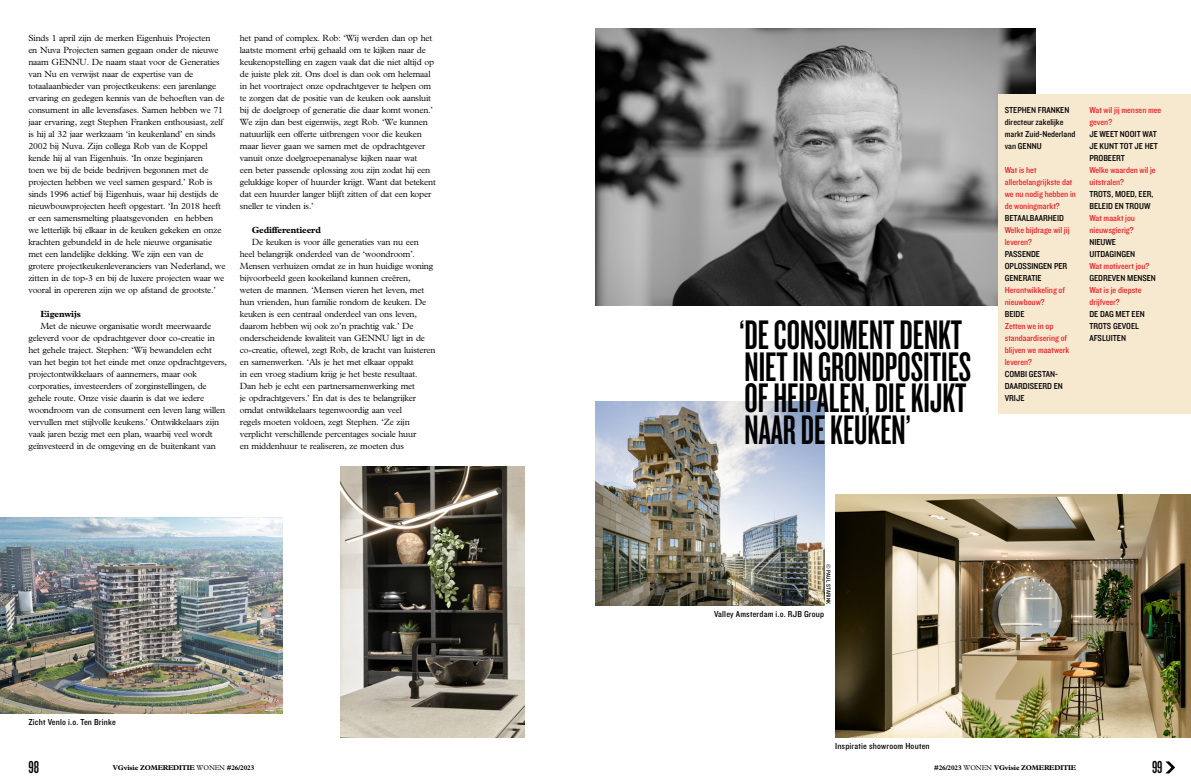
<style>
.page{position:relative;width:1191px;height:780px;background:#fff}
.page>*{position:absolute;margin:0;border:0;box-sizing:border-box;transform-origin:0 0}
.t1{font:42.9px/31.4px "Knockout HTF47 Bantamweight";color:#000}
.t2{font:18px "Knockout HTF47 Bantamweight";color:#000}
.t3{font:300 9px/12px "M Plantin";letter-spacing:-.02em;color:#000}
.t4{font:9px/12px "Knockout HTF30 Junior Welterwt";color:#ed1d24}
.t5{font:9px/12px "Knockout HTF30 Junior Welterwt";color:#000}
.t6{font:9px "Knockout HTF30 Junior Welterwt";letter-spacing:.02em;color:#000}
.t7{font:700 9px "M Plantin";letter-spacing:-.02em;color:#000}
.t8{font:700 7px "M Plantin";letter-spacing:-.02em;color:#000}
.t9{font:6px "Knockout HTF30 Junior Welterwt";color:#000}
.s1{font-weight:300}
</style>
<div class="page">
<img style="left:595px;top:401px;width:229px;height:204px">
<svg style="left:1165px;top:761px;width:10px;height:12px"></svg>
<img style="left:595px;top:28px;width:440px;height:277px">
<img style="left:0;top:517px;width:282px;height:196px">
<div style="left:998px;top:94px;width:193px;height:319px;background:#f7e9d0"></div>
<img style="left:835px;top:494px;width:356px;height:243px">
<img style="left:341px;top:467px;width:183px;height:270px">
<p class="t3" style="left:28px;top:32px;width:192px">Sinds 1 april zijn de merken Eigenhuis Projecten en Nuva Projecten samen gegaan onder de nieuwe naam Genn</p>
<p class="t3" style="left:28px;top:56px;width:199px;text-indent:51px">u. De naam staat voor de Generaties van Nu en verwijst naar de expertise van de totaalaanbieder van projectkeukens: een jarenlange ervaring en gedegen kennis van de behoeften van de consument in alle levensfases. Samen hebben we 71 jaar ervaring, zegt Stephen Franken enthousiast, zelf is hij al 32 jaar werkzaam ‘in keukenland’ en sinds 2002 bij Nuva. Zijn collega Rob van de Koppel kende hij al van Eigenhuis. ‘In onze beginjaren<br>toen we bij de beide bedrijven begonnen met de projecten hebben we veel samen gespard.’ Rob is sinds 1996 actief bij Eigenhuis, waar hij destijds de nieuwbouwprojecten heeft opgestart. ‘In 2018 heeft er een samensmelting plaatsgevonden en hebben we letterlijk bij elkaar in de keuken gekeken en onze krachten gebundeld in de hele nieuwe organisatie met een landelijke dekking. We zijn een van de grotere projectkeukenleveranciers van Nederland, we zitten in de top-3 en bij de luxere projecten waar we vooral in opereren zijn we op afstand de grootste.’</p>
<p class="t7" style="left:40px;top:309px;width:42px">Eigenwijs</p>
<p class="t3" style="left:28px;top:320px;width:200px;text-indent:12px">Met de nieuwe organisatie wordt meerwaarde geleverd voor de opdrachtgever door co-creatie in het gehele traject. Stephen: ‘Wij bewandelen echt van het begin tot het einde met onze opdrachtgevers, projectontwikkelaars of aannemers, maar ook corporaties, investeerders of zorginstellingen, de gehele route. Onze visie daarin is dat we iedere woondroom van de consument een leven lang willen vervullen met stijlvolle keukens.’ Ontwikkelaars zijn vaak jaren bezig met een plan, waarbij veel wordt geïnvesteerd in de omgeving en de buitenkant van</p>
<p class="t3" style="left:240px;top:32px;width:197px">het pand of complex. Rob: ‘Wij werden dan op het laatste moment erbij gehaald om te kijken naar de keukenopstelling en zagen vaak dat die niet altijd op de juiste plek zit. Ons doel is dan ook om helemaal in het voortraject onze opdrachtgever te helpen om te zorgen dat de positie van de keuken ook aansluit bij de doelgroep of generatie die daar komt wonen.’ We zijn dan best eigenwijs, zegt Rob. ‘We kunnen natuurlijk een offerte uitbrengen voor die keuken maar liever gaan we samen met de opdrachtgever vanuit onze doelgroepenanalyse kijken naar wat<br>een beter passende oplossing zou zijn zodat hij een gelukkige koper of huurder krijgt. Want dat betekent dat een huurder langer blijft zitten of dat een koper sneller te vinden is.’</p>
<p class="t7" style="left:252px;top:225px;width:71px">Gedifferentieerd</p>
<p class="t3" style="left:240px;top:236px;width:195px;text-indent:12px">De keuken is voor álle generaties van nu een heel belangrijk onderdeel van de ‘woondroom’.<br>Mensen verhuizen omdat ze in hun huidige woning bijvoorbeeld geen kookeiland kunnen creëren, weten de mannen. ‘Mensen vieren het leven, met hun vrienden, hun familie rondom de keuken. De keuken is een centraal onderdeel van ons leven, daarom hebben wij ook zo’n prachtig vak.’ De onderscheidende kwaliteit van Genn</p>
<p class="t3" style="left:240px;top:332px;width:197px;text-indent:142px">u ligt in de co-creatie, oftewel, zegt Rob, de kracht van luisteren en samenwerken. ‘Als je het met elkaar oppakt<br>in een vroeg stadium krijg je het beste resultaat.<br>Dan heb je echt een partnersamenwerking met<br>je opdrachtgevers.’ En dat is des te belangrijker omdat ontwikkelaars tegenwoordig aan veel<br>regels moeten voldoen, zegt Stephen. ‘Ze zijn verplicht verschillende percentages sociale huur<br>en middenhuur te realiseren, ze moeten dus</p>
<h1 class="t1" style="left:739px;top:320px;width:233px">‘ DE CONSUMENT DENKT<br>NIET IN GRONDPOSITIES<br>OF HEIPALEN, DIE KIJKT<br>NAAR DE KEUKEN’</h1>
<p class="t5" style="left:1004px;top:104px;width:72px">Stephen Franken directeur zakelijke markt Zuid-Nederland van Gennu</p>
<p class="t4" style="left:1004px;top:164px;width:73px">Wat is het allerbelangrijkste dat we nu nodig hebben in de woningmarkt?</p>
<p class="t5" style="left:1004px;top:212px;width:10px">BETAAL</p>
<p class="t5" style="left:1030px;top:212px;width:36px">BAARHEID</p>
<p class="t4" style="left:1004px;top:224px;width:66px">Welke bijdrage wil jij leveren?</p>
<p class="t5" style="left:1004px;top:248px;width:64px">PASSENDE<br>OPLOSSINGEN PER<br>GENERATIE</p>
<p class="t4" style="left:1004px;top:284px;width:62px">Herontwikkeling of nieuwbouw?</p>
<p class="t5" style="left:1004px;top:308px;width:20px">BEIDE</p>
<p class="t4" style="left:1004px;top:320px;width:66px">Zetten we in op standaardisering of blijven we maatwerk leveren?</p>
<p class="t5" style="left:1004px;top:368px;width:60px">COMBI GESTAN-<br>DAARDISEERD EN<br>VRIJE</p>
<p class="t4" style="left:1089px;top:104px;width:73px">Wat wil jij mensen mee geven?</p>
<p class="t5" style="left:1089px;top:128px;width:65px">JE WEET NOOIT WAT<br>JE KUNT TOT JE HET<br>PROBEERT</p>
<p class="t4" style="left:1089px;top:164px;width:68px">Welke waarden wil je uitstralen?</p>
<p class="t5" style="left:1089px;top:188px;width:66px">TROTS, MOED, EER,<br>BELEID EN TROUW</p>
<p class="t4" style="left:1089px;top:212px;width:47px">Wat maakt jou nieuwsgierig?</p>
<p class="t5" style="left:1089px;top:236px;width:47px">NIEUWE<br>UITDAGINGEN</p>
<p class="t4" style="left:1089px;top:260px;width:62px">Wat motiveert jou?</p>
<p class="t5" style="left:1089px;top:272px;width:68px">GEDREVEN MENSEN</p>
<p class="t4" style="left:1089px;top:284px;width:54px">Wat is je diepste drijfveer?</p>
<p class="t5" style="left:1089px;top:308px;width:57px">DE DAG MET EEN<br>TROTS GEVOEL<br>AFSLU ITEN</p>
<p class="t9" style="left:831px;top:564px;width:41px;rotate:90deg">© paul starink</p>
<p class="t6" style="left:28px;top:717px;width:89px">Zicht Venlo i.o. Ten Brinke</p>
<p class="t6" style="left:714px;top:609px;width:112px">Valley Amsterdam i.o. RJB Group</p>
<p class="t6" style="left:835px;top:741px;width:96px">Inspiratie showroom Houten</p>
<h2 class="t2" style="left:28px;top:758px;width:12px">98</h2>
<p class="t8" style="left:113px;top:763px;width:143px">VGvisie zomereditie <span class="s1">WONEN</span> #26/2023</p>
<p class="t8" style="left:934px;top:763px;width:143px">#26/2023 <span class="s1">WONEN</span> VGvisie zomereditie</p>
<h2 class="t2" style="left:1152px;top:758px;width:12px">99</h2>
</div>
